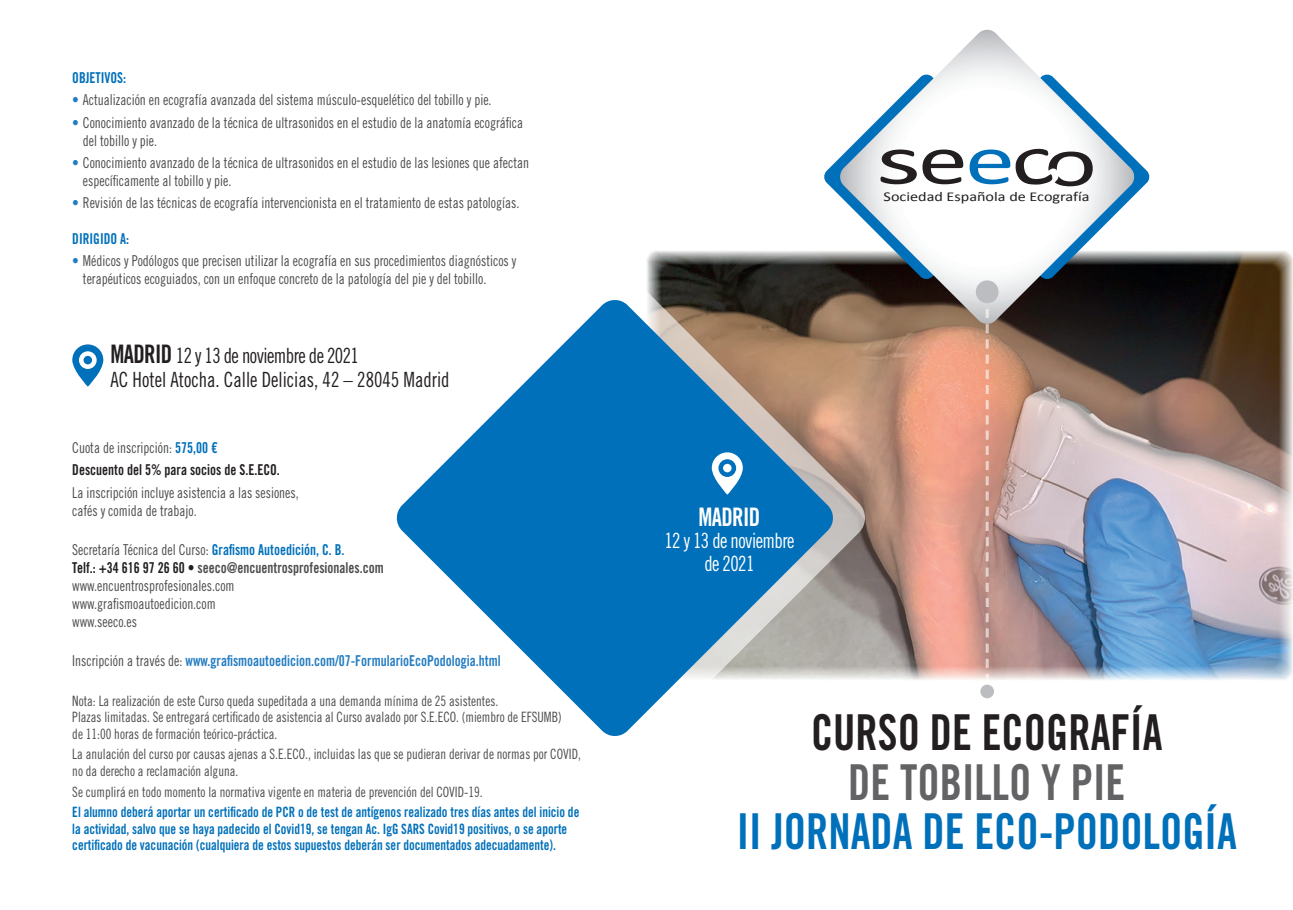
<style>
.page{position:relative;width:1293px;height:910px;background:#fff}
.page>*{position:absolute;margin:0;border:0;box-sizing:border-box;transform-origin:0 0}
.t1{font:49.5px "Trade Gothic LT Std Bd Cn 20";color:#0070ba;scale:.9 1}
.t2{font:49.5px "Trade Gothic LT Std Bd Cn 20";color:#231f20;scale:.9 1}
.t3{font:49.5px "Trade Gothic LT Std Bd Cn 20";color:#636366;scale:.9 1}
.t4{font:25.5px "Trade Gothic LT Std Bd Cn 20";letter-spacing:-.03em;color:#fff;scale:.9 1}
.t5{font:21px/24px "Trade Gothic LT Std Cn 18";color:#231f20;scale:.9 1}
.t6{font:21px/22.5px "Trade Gothic LT Std Cn 18";letter-spacing:-.03em;color:#fff;text-align:center;scale:.9 1}
.t7{font:15px/18px "Trade Gothic LT Std Cn 18";color:#4b4c4d;scale:.9 1}
.t8{font:15px "Trade Gothic LT Std Bd Cn 20";color:#247dc2;scale:.9 1}
.t9{font:15px "Trade Gothic LT Std Bd Cn 20";color:#4b4c4d;scale:.9 1}
.t10{font:15px "Trade Gothic LT Std Bd Cn 20";color:#231f20;scale:.9 1}
.t11{font:15px "Trade Gothic LT Std Bd Cn 20";color:#0070ba;scale:.9 1}
.t12{font:14.25px/16.5px "Trade Gothic LT Std Cn 18";color:#4b4c4d;scale:.9 1}
.t13{font:14.25px/16.5px "Trade Gothic LT Std Bd Cn 20";color:#0070ba;scale:.9 1}
.t14{font:13.5px "Calibri";color:#231f20;scale:1.2 1}
.s1{color:#247dc2}
.s2{font-family:"Trade Gothic LT Std Bd Cn 20";font-size:25.5px}
.s3{font-family:"Trade Gothic LT Std Bd Cn 20";color:#0070ba}
.s4{color:#231f20}
.s5{font-family:"Trade Gothic LT Std Cn 18";color:#4b4c4d}
</style>
<div class="page">
<img style="left:647px;top:251px;width:646px;height:429px">
<svg style="left:647px;top:268px;width:219px;height:412px;background:#847569"></svg>
<svg style="left:396px;top:298px;width:438px;height:438px;fill:#0070ba"></svg>
<svg style="left:712px;top:452px;width:31px;height:43px"></svg>
<svg style="left:718px;top:459px;width:18px;height:18px"></svg>
<div style="left:723px;top:464px;width:8px;height:8px;background:#fff;border-radius:50%"></div>
<svg style="left:72px;top:344px;width:31px;height:43px"></svg>
<svg style="left:79px;top:351px;width:18px;height:18px"></svg>
<div style="left:84px;top:356px;width:8px;height:8px;background:#0070ba;border-radius:50%"></div>
<svg style="left:839px;top:30px;width:296px;height:295px"></svg>
<div style="left:975px;top:280px;width:23px;height:23px;background:#bcbdc0;border-radius:50%"></div>
<div style="left:980px;top:685px;width:14px;height:13px;background:#bcbdc0;border-radius:50%"></div>
<svg style="left:985px;top:309px;width:3px;height:371px"></svg>
<svg style="left:823px;top:74px;width:327px;height:206px"></svg>
<p class="t11" style="left:72px;top:69px;width:61px">OBJETIVOS:</p>
<p class="t7" style="left:72px;top:91px;width:467px"><span class="s1">•</span> Actualización en ecografía avanzada del sistema músculo-esquelético del tobillo y pie.</p>
<p class="t7" style="left:83px;top:113px;width:490px;text-indent:-11px"><span class="s1">•</span> Conocimiento avanzado de la técnica de ultrasonidos en el estudio de la anatomía ecográfica del tobillo y pie.</p>
<p class="t7" style="left:83px;top:153px;width:497px;text-indent:-11px"><span class="s1">•</span> Conocimiento avanzado de la técnica de ultrasonidos en el estudio de las lesiones que afectan específicamente al tobillo y pie.</p>
<p class="t7" style="left:72px;top:194px;width:498px"><span class="s1">•</span> Revisión de las técnicas de ecografía intervencionista en el tratamiento de estas patologías.</p>
<p class="t11" style="left:72px;top:230px;width:65px">DIRIGIDO A:</p>
<p class="t7" style="left:83px;top:252px;width:483px;text-indent:-11px"><span class="s1">•</span> Médicos y Podólogos que precisen utilizar la ecografía en sus procedimientos diagnósticos y terapéuticos ecoguiados, con un enfoque concreto de la patología del pie y del tobillo.</p>
<h3 class="t5" style="left:111px;top:343px;width:378px"><span class="s2">MADRID</span> 12 y 13 de noviembre de 2021<br>AC Hotel Atocha. Calle Delicias, 42 – 28045 Madrid</h3>
<p class="t7" style="left:72px;top:438px;width:163px">Cuota de inscripción: <span class="s3">575,00 €</span></p>
<p class="t10" style="left:72px;top:461px;width:232px">Descuento del 5% para socios de S.E.ECO.</p>
<p class="t7" style="left:72px;top:483px;width:253px">La inscripción incluye asistencia a las sesiones, cafés y comida de trabajo.</p>
<p class="t7" style="left:72px;top:540px;width:304px">Secretaría Técnica del Curso: <span class="s3">Grafismo Autoedición, C. B.</span></p>
<p class="t9" style="left:72px;top:558px;width:348px"><span class="s4">Telf.: +34 616 97 26 60 •</span> seeco@encuentrosprofesionales.com</p>
<p class="t7" style="left:72px;top:576px;width:182px">www.encuentrosprofesionales.com www.grafismoautoedicion.com www.seeco.es</p>
<p class="t8" style="left:72px;top:652px;width:477px"><span class="s5">Inscripción a través de:</span> www.grafismoautoedicion.com/07-FormularioEcoPodologia.html</p>
<p class="t12" style="left:72px;top:692px;width:545px">Nota: La realización de este Curso queda supeditada a una demanda mínima de 25 asistentes.<br>Plazas limitadas. Se entregará certificado de asistencia al Curso avalado por S.E.ECO. (miembro de EFSUMB) de 11:00 horas de formación teórico-práctica.</p>
<p class="t12" style="left:72px;top:746px;width:566px">La anulación del curso por causas ajenas a S.E.ECO., incluidas las que se pudieran derivar de normas por COVID, no da derecho a reclamación alguna.</p>
<p class="t12" style="left:72px;top:783px;width:457px">Se cumplirá en todo momento la normativa vigente en materia de prevención del COVID-19.</p>
<p class="t13" style="left:72px;top:804px;width:565px">El alumno deberá aportar un certificado de PCR o de test de antígenos realizado tres días antes del inicio de la actividad, salvo que se haya padecido el Covid19, se tengan Ac. IgG SARS Covid19 positivos, o se aporte certificado de vacunación (cualquiera de estos supuestos deberán ser documentados adecuadamente).</p>
<p class="t14" style="left:883px;top:188px;width:173px">Sociedad Española de Ecografía</p>
<h2 class="t4" style="left:698px;top:501px;width:70px">MADRID</h2>
<h3 class="t6" style="left:664px;top:529px;width:146px">12 y 13 de noviembre de 2021</h3>
<h1 class="t2" style="left:811px;top:702px;width:392px">CURSO DE ECOGRAFÍA</h1>
<h1 class="t3" style="left:848px;top:752px;width:309px">DE TOBILLO Y PIE</h1>
<h1 class="t1" style="left:737px;top:801px;width:557px">II JORNADA DE ECO-PODOLOGÍA</h1>
</div>
